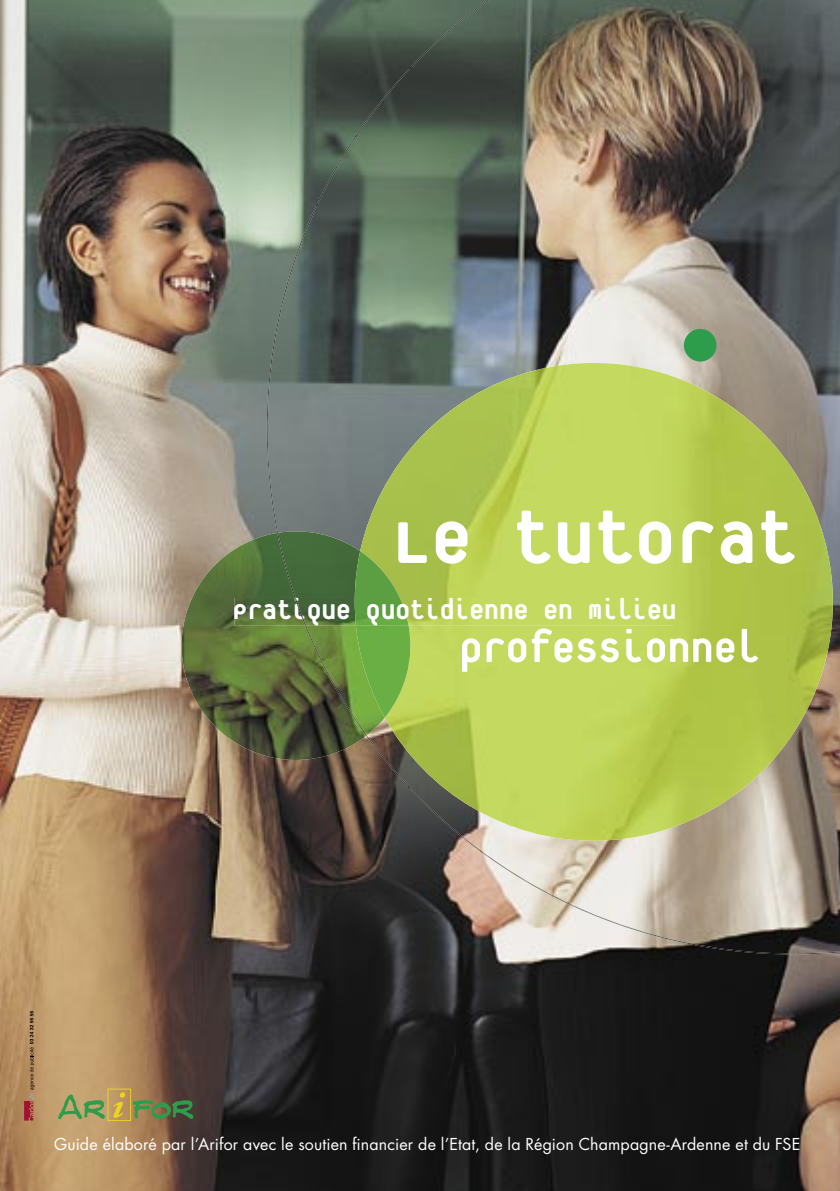
<style>
.page{position:relative;width:840px;height:1191px;background:#fff}
.page>*{position:absolute;margin:0;border:0;box-sizing:border-box;transform-origin:0 0}
.t1{font:800 88px "Platelet";color:#fff}
.t2{font:800 50px "Platelet";color:#fff}
.t3{font:800 32px "Platelet";color:#fff}
.t4{font:16px "Futura";letter-spacing:.01em;color:#fff}
</style>
<div class="page">
<img style="left:0;top:0;width:839px;height:1191px">
<img style="left:360px;top:363px;width:427px;height:477px">
<img style="left:786px;top:430px;width:53px;height:343px">
<img style="left:414px;top:598px;width:260px;height:28px">
<img style="left:169px;top:531px;width:215px;height:229px">
<img style="left:367px;top:551px;width:47px;height:166px">
<img style="left:234px;top:598px;width:43px;height:28px">
<img style="left:367px;top:598px;width:41px;height:28px">
<img style="left:408px;top:0;width:144px;height:69px">
<img style="left:336px;top:68px;width:144px;height:69px">
<img style="left:265px;top:136px;width:144px;height:69px">
<img style="left:265px;top:204px;width:72px;height:342px">
<img style="left:336px;top:681px;width:73px;height:137px">
<img style="left:408px;top:749px;width:72px;height:137px">
<img style="left:480px;top:817px;width:72px;height:137px">
<img style="left:551px;top:886px;width:288px;height:68px">
<img style="left:277px;top:533px;width:90px;height:203px">
<img style="left:294px;top:598px;width:12px;height:28px">
<svg style="left:24px;top:1011px;width:10px;height:109px"></svg>
<div style="left:107px;top:1088px;width:24px;height:33px;border:1px solid #ebd223"></div>
<svg style="left:113px;top:1092px;width:12px;height:25px"></svg>
<svg style="left:57px;top:1093px;width:48px;height:27px"></svg>
<svg style="left:133px;top:1099px;width:60px;height:20px"></svg>
<div style="left:683px;top:329px;width:33px;height:32px;background:#2e9d4b;border-radius:50%"></div>
<h1 class="t1" style="left:390px;top:502px;width:408px">Le tutorat</h1>
<h3 class="t3" style="left:232px;top:597px;width:445px">Pratique quotidienne en milieu</h3>
<h2 class="t2" style="left:459px;top:627px;width:302px">professionnel</h2>
<p class="t4" style="left:54px;top:1133px;width:747px">Guide élaboré par l’Arifor avec le soutien financier de l’Etat, de la Région Champagne-Ardenne et du FSE</p>
</div>
